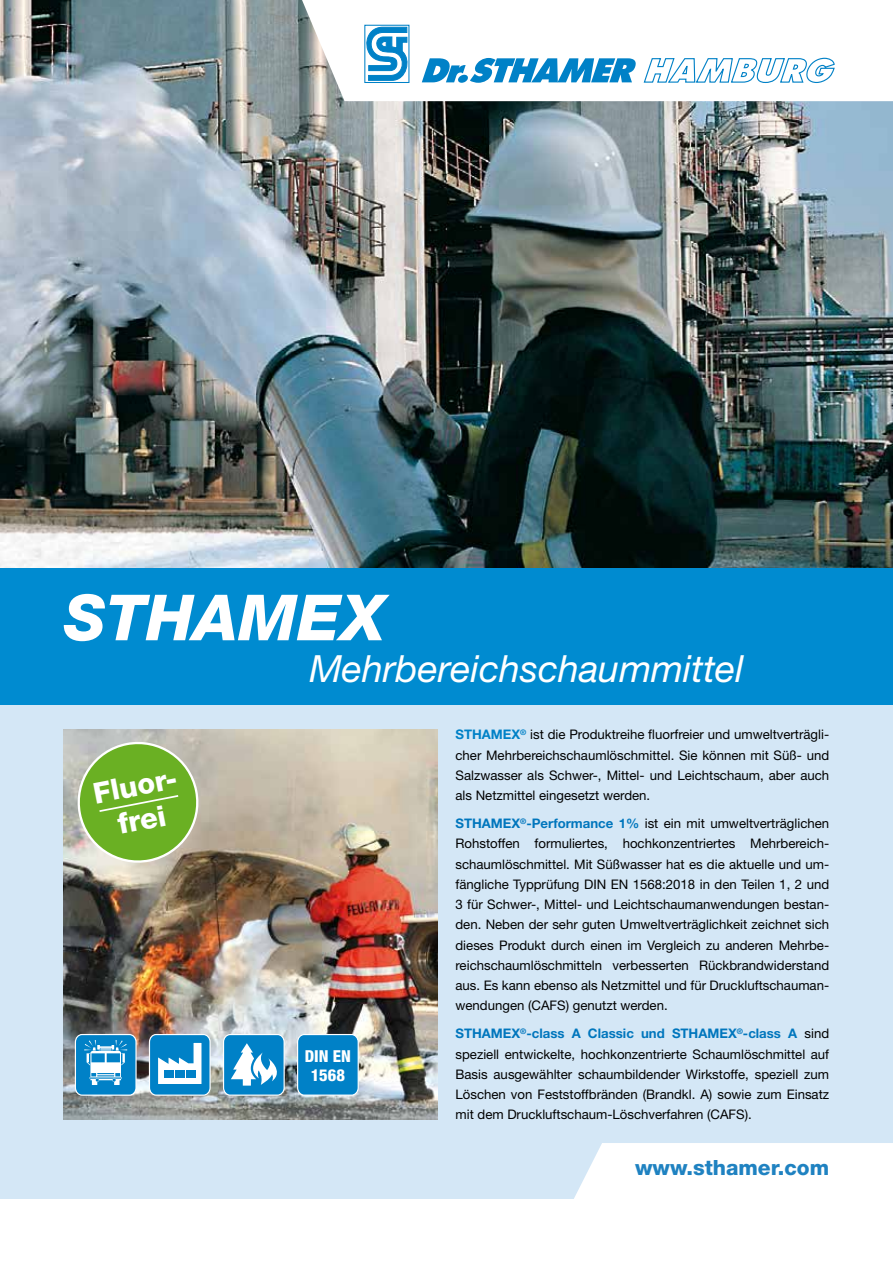
<style>
.page{position:relative;width:893px;height:1263px;background:#fff}
.page>*{position:absolute;margin:0;border:0;box-sizing:border-box;transform-origin:0 0}
.t1{font:italic 800 63.6px "Helvetica Neue";color:#fff}
.t2{font:italic 37.5px "Helvetica Neue";color:#fff}
.t3{font:800 28.95px/34.8px "Helvetica Neue";color:#fff;text-align:center}
.t4{font:800 21px "Helvetica Neue";color:#1f82c1}
.t5{font:800 condensed 16.5px/19.5px "Helvetica Neue";color:#fff;text-align:center}
.t6{font:13.2px/20.2px "Helvetica Neue";color:#000;text-align:justify}
.s1{font-weight:700;color:#0081c7}
.s2{font-weight:700;color:#0076bd}
</style>
<div class="page">
<div style="left:0;top:704px;width:893px;height:495px;background:#d4e7f6"></div>
<img style="left:0;top:0;width:893px;height:568px">
<svg style="left:302px;top:0;width:591px;height:101px"></svg>
<svg style="left:422px;top:58px;width:215px;height:25px"></svg>
<svg style="left:643px;top:57px;width:192px;height:26px"></svg>
<div style="left:364px;top:25px;width:45px;height:58px;border:1px solid #0081c7"></div>
<svg style="left:364px;top:27px;width:48px;height:54px"></svg>
<div style="left:574px;top:1143px;width:319px;height:56px;background:#fff"></div>
<div style="left:0;top:568px;width:893px;height:136px;background:#008bd0"></div>
<img style="left:64px;top:729px;width:373px;height:390px">
<div style="left:75px;top:1034px;width:61px;height:61px;background:#0081c7;border-radius:7px"></div>
<div style="left:75px;top:1034px;width:62px;height:62px;border:1px solid #fff;border-radius:7px"></div>
<svg style="left:84px;top:1040px;width:43px;height:45px"></svg>
<div style="left:149px;top:1034px;width:61px;height:61px;background:#0081c7;border-radius:7px"></div>
<div style="left:149px;top:1034px;width:62px;height:62px;border:1px solid #fff;border-radius:7px"></div>
<svg style="left:158px;top:1042px;width:44px;height:42px"></svg>
<div style="left:164px;top:1070px;width:9px;height:7px;background:#0081c7"></div>
<div style="left:175px;top:1070px;width:9px;height:7px;background:#0081c7"></div>
<div style="left:186px;top:1070px;width:10px;height:7px;background:#0081c7"></div>
<div style="left:224px;top:1034px;width:60px;height:61px;background:#0081c7;border-radius:7px"></div>
<div style="left:223px;top:1034px;width:62px;height:62px;border:1px solid #fff;border-radius:7px"></div>
<svg style="left:231px;top:1043px;width:54px;height:42px"></svg>
<div style="left:298px;top:1034px;width:60px;height:61px;background:#0081c7;border-radius:7px"></div>
<div style="left:297px;top:1034px;width:62px;height:62px;border:1px solid #fff;border-radius:7px"></div>
<svg style="left:74px;top:738px;width:128px;height:129px;background:#8db85b"></svg>
<h1 class="t1" style="left:64px;top:580px;width:323px">STHAMEX</h1>
<h2 class="t2" style="left:309px;top:646px;width:436px">Mehrbereichschaummittel</h2>
<h3 class="t3" style="left:90px;top:776px;width:89px;rotate:-11deg">Fluor&shy;frei</h3>
<p class="t5" style="left:305px;top:1046px;width:48px">DIN EN<br>1568</p>
<p class="t6" style="left:455px;top:724px;width:375px"><span class="s1">STHAMEX</span><sup>®</sup> ist die Produktreihe fluorfreier und umweltverträgli&shy;cher Mehrbereichschaumlöschmittel. Sie können mit Süß- und Salzwasser als Schwer-, Mittel- und Leichtschaum, aber auch als Netzmittel eingesetzt werden.</p>
<p class="t6" style="left:455px;top:813px;width:375px"><span class="s2">STHAMEX</span><sup>®</sup><span class="s2">-Performance 1%</span> ist ein mit umweltverträglichen Rohstoffen formuliertes, hochkonzentriertes Mehrbereich&shy;schaumlöschmittel. Mit Süßwasser hat es die aktuelle und um&shy;fängliche Typprüfung DIN EN 1568:2018 in den Teilen 1, 2 und 3 für Schwer-, Mittel- und Leichtschaumanwendungen bestan&shy;den. Neben der sehr guten Umweltverträglichkeit zeichnet sich dieses Produkt durch einen im Vergleich zu anderen Mehrbe&shy;reichschaumlöschmitteln verbesserten Rückbrandwiderstand aus. Es kann ebenso als Netzmittel und für Druckluftschauman&shy;wendungen (CAFS) genutzt werden.</p>
<p class="t6" style="left:455px;top:1023px;width:375px"><span class="s2">STHAMEX</span><sup>®</sup><span class="s2">-class A Classic und STHAMEX</span><sup>®</sup><span class="s2">-class A</span> sind speziell entwickelte, hochkonzentrierte Schaumlöschmittel auf Basis ausgewählter schaumbildender Wirkstoffe, speziell zum Löschen von Feststoffbränden (Brandkl. A) sowie zum Einsatz mit dem Druckluftschaum-Löschverfahren (CAFS).</p>
<h3 class="t4" style="left:635px;top:1155px;width:196px">www.sthamer.com</h3>
</div>
